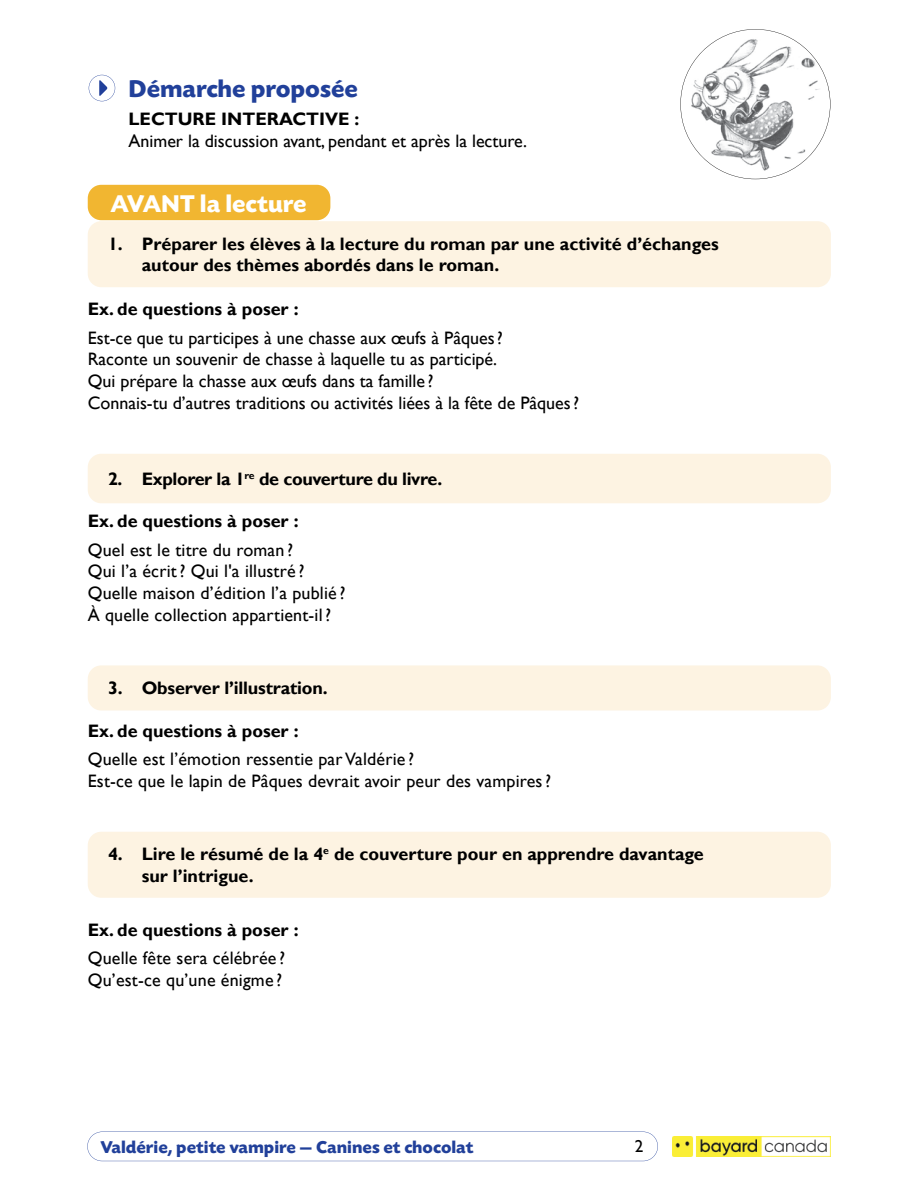
<style>
.page{position:relative;width:918px;height:1188px;background:#fff}
.page>*{position:absolute;margin:0;border:0;box-sizing:border-box;transform-origin:0 0}
.t1{font:700 25.5px "Today SB";color:#21409a}
.t2{font:700 25.5px "Today SB";color:#fff}
.t3{font:18px/21.6px "Gill Sans";color:#000}
.t4{font:700 18px/21.6px "Gill Sans";color:#000}
.t5{font:700 18px "Today SB";color:#21409a}
.t6{font:700 18px "Gill Sans";letter-spacing:-.02em;color:#000}
.t7{font:17.1px "Gill Sans";color:#000}
</style>
<div class="page">
<svg style="left:680px;top:29px;width:150px;height:150px"></svg>
<svg style="left:87px;top:1132px;width:571px;height:29px"></svg>
<img style="left:673px;top:1136px;width:157px;height:21px">
<div style="left:88px;top:185px;width:242px;height:35px;background:#f1b631;border-radius:14px"></div>
<div style="left:88px;top:221px;width:743px;height:66px;background:#fdf3e2;border-radius:14px"></div>
<div style="left:88px;top:454px;width:743px;height:49px;background:#fdf3e2;border-radius:14px"></div>
<div style="left:88px;top:665px;width:743px;height:46px;background:#fdf3e2;border-radius:14px"></div>
<div style="left:88px;top:832px;width:743px;height:66px;background:#fdf3e2;border-radius:14px"></div>
<svg style="left:89px;top:75px;width:26px;height:26px"></svg>
<h1 class="t1" style="left:129px;top:75px;width:231px">Démarche proposée</h1>
<p class="t4" style="left:129px;top:109px;width:232px">LECTURE INTERACTIVE :</p>
<p class="t3" style="left:129px;top:130px;width:400px">Animer la discussion avant, pendant et après la lecture.</p>
<h1 class="t2" style="left:110px;top:190px;width:198px">AVANT la lecture</h1>
<p class="t4" style="left:142px;top:233px;width:579px;text-indent:-34px">1. Préparer les élèves à la lecture du roman par une activité d’échanges autour des thèmes abordés dans le roman.</p>
<p class="t4" style="left:88px;top:299px;width:212px">Ex. de questions à poser :</p>
<p class="t3" style="left:88px;top:327px;width:493px">Est-ce que tu participes à une chasse aux œufs à Pâques ?<br>Raconte un souvenir de chasse à laquelle tu as participé.<br>Qui prépare la chasse aux œufs dans ta famille ?<br>Connais-tu d’autres traditions ou activités liées à la fête de Pâques ?</p>
<p class="t6" style="left:108px;top:468px;width:336px">2. Explorer la 1<sup>re</sup> de couverture du livre.</p>
<p class="t4" style="left:88px;top:511px;width:212px">Ex. de questions à poser :</p>
<p class="t3" style="left:88px;top:539px;width:259px">Quel est le titre du roman ?<br>Qui l’a écrit ? Qui l'a illustré ?<br>Quelle maison d’édition l’a publié ?<br>À quelle collection appartient-il ?</p>
<p class="t4" style="left:108px;top:678px;width:221px">3. Observer l’illustration.</p>
<p class="t4" style="left:88px;top:721px;width:212px">Ex. de questions à poser :</p>
<p class="t3" style="left:88px;top:749px;width:465px">Quelle est l’émotion ressentie par Valdérie ?<br>Est-ce que le lapin de Pâques devrait avoir peur des vampires ?</p>
<p class="t4" style="left:142px;top:844px;width:564px;text-indent:-34px">4. Lire le résumé de la 4<sup>e</sup> de couverture pour en apprendre davantage sur l’intrigue.</p>
<p class="t4" style="left:88px;top:920px;width:212px">Ex. de questions à poser :</p>
<p class="t3" style="left:88px;top:948px;width:199px">Quelle fête sera célébrée ?<br>Qu’est-ce qu’une énigme ?</p>
<p class="t5" style="left:100px;top:1137px;width:375px">Valdérie, petite vampire — Canines et chocolat</p>
<p class="t7" style="left:635px;top:1137px;width:10px">2</p>
</div>
